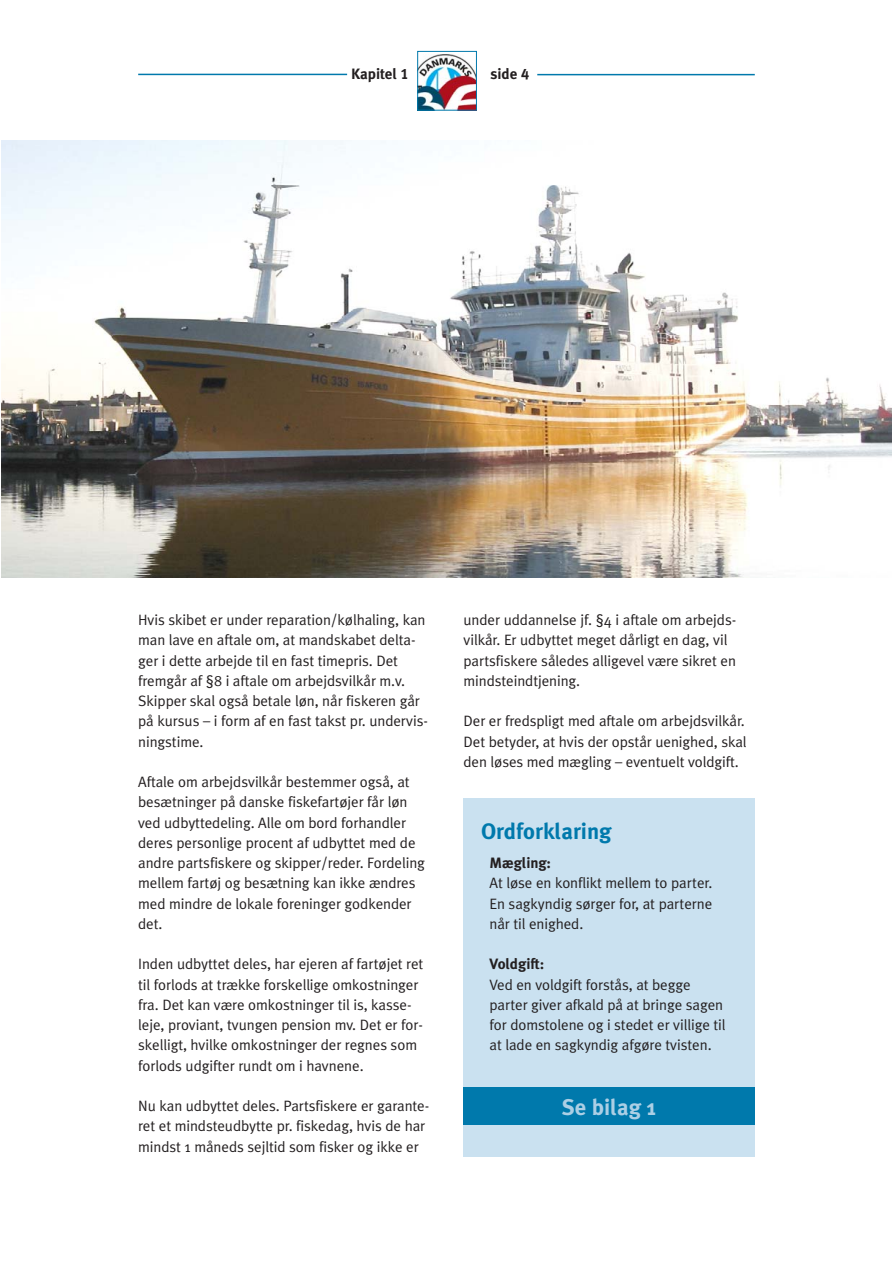
<style>
.page{position:relative;width:893px;height:1263px;background:#fff}
.page>*{position:absolute;margin:0;border:0;box-sizing:border-box;transform-origin:0 0}
.t1{font:700 22.5px "Meta Plus";color:#0079ac}
.t2{font:700 22.5px "Meta Plus";color:#accfe5}
.t3{font:15px/20.2px "Meta Plus Normal";letter-spacing:-.005em;color:#231f20}
.t4{font:700 15px "Meta Plus";letter-spacing:-.005em;color:#231f20}
.s1{font-family:"Meta Plus Bold Caps";font-weight:400}
</style>
<div class="page">
<div style="left:418px;top:51px;width:58px;height:59px;background:linear-gradient(to right,#fff,#fff)"></div>
<img style="left:419px;top:55px;width:56px;height:54px">
<div style="left:417px;top:51px;width:60px;height:60px;border:1px solid #0079ac"></div>
<hr style="left:138px;top:74px;width:209px;height:1px;background:#0079ac">
<hr style="left:537px;top:74px;width:218px;height:1px;background:#0079ac">
<div style="left:463px;top:798px;width:292px;height:359px;background:#cae1f0"></div>
<div style="left:463px;top:1087px;width:292px;height:38px;background:#0079ac"></div>
<img style="left:1px;top:140px;width:891px;height:437px">
<p class="t4" style="left:351px;top:67px;width:59px">Kapitel <span class="s1">1</span></p>
<p class="t4" style="left:491px;top:67px;width:40px">side <span class="s1">4</span></p>
<p class="t3" style="left:138px;top:611px;width:291px">Hvis skibet er under reparation/kølhaling, kan man lave en aftale om, at mandskabet delta&shy;ger i dette arbejde til en fast timepris. Det fremgår af §8 i aftale om arbejdsvilkår m.v.<br>Skipper skal også betale løn, når fiskeren går på kursus – i form af en fast takst pr. undervis&shy;ningstime.</p>
<p class="t3" style="left:138px;top:773px;width:288px">Aftale om arbejdsvilkår bestemmer også, at besætninger på danske fiskefartøjer får løn ved udbyttedeling. Alle om bord forhandler deres personlige procent af udbyttet med de andre partsfiskere og skipper/reder. Fordeling mellem fartøj og besætning kan ikke ændres med mindre de lokale foreninger godkender det.</p>
<p class="t3" style="left:138px;top:956px;width:287px">Inden udbyttet deles, har ejeren af fartøjet ret til forlods at trække forskellige omkostninger fra. Det kan være omkostninger til is, kasse&shy;leje, proviant, tvungen pension mv. Det er for&shy;skelligt, hvilke omkostninger der regnes som forlods udgifter rundt om i havnene.</p>
<p class="t3" style="left:138px;top:1097px;width:293px">Nu kan udbyttet deles. Partsfiskere er garante&shy;ret et mindsteudbytte pr. fiskedag, hvis de har mindst 1 måneds sejltid som fisker og ikke er</p>
<p class="t3" style="left:463px;top:611px;width:274px">under uddannelse jf. §4 i aftale om arbejds&shy;vilkår. Er udbyttet meget dårligt en dag, vil partsfiskere således alligevel være sikret en mindsteindtjening.</p>
<p class="t3" style="left:463px;top:713px;width:285px;text-align:justify">Der er fredspligt med aftale om arbejdsvilkår.<br>Det betyder, at hvis der opstår uenighed, skal den løses med mægling – eventuelt voldgift.</p>
<h1 class="t1" style="left:481px;top:820px;width:132px">Ordforklaring</h1>
<p class="t4" style="left:490px;top:856px;width:63px">Mægling:</p>
<p class="t3" style="left:490px;top:874px;width:224px;text-align:justify">At løse en konflikt mellem to parter.<br>En sagkyndig sørger for, at parterne når til enighed.</p>
<p class="t4" style="left:490px;top:957px;width:56px">Voldgift:</p>
<p class="t3" style="left:490px;top:976px;width:238px">Ved en voldgift forstås, at begge parter giver afkald på at bringe sagen for domstolene og i stedet er villige til at lade en sagkyndig afgøre tvisten.</p>
<h1 class="t2" style="left:562px;top:1096px;width:96px">Se bilag 1</h1>
</div>
